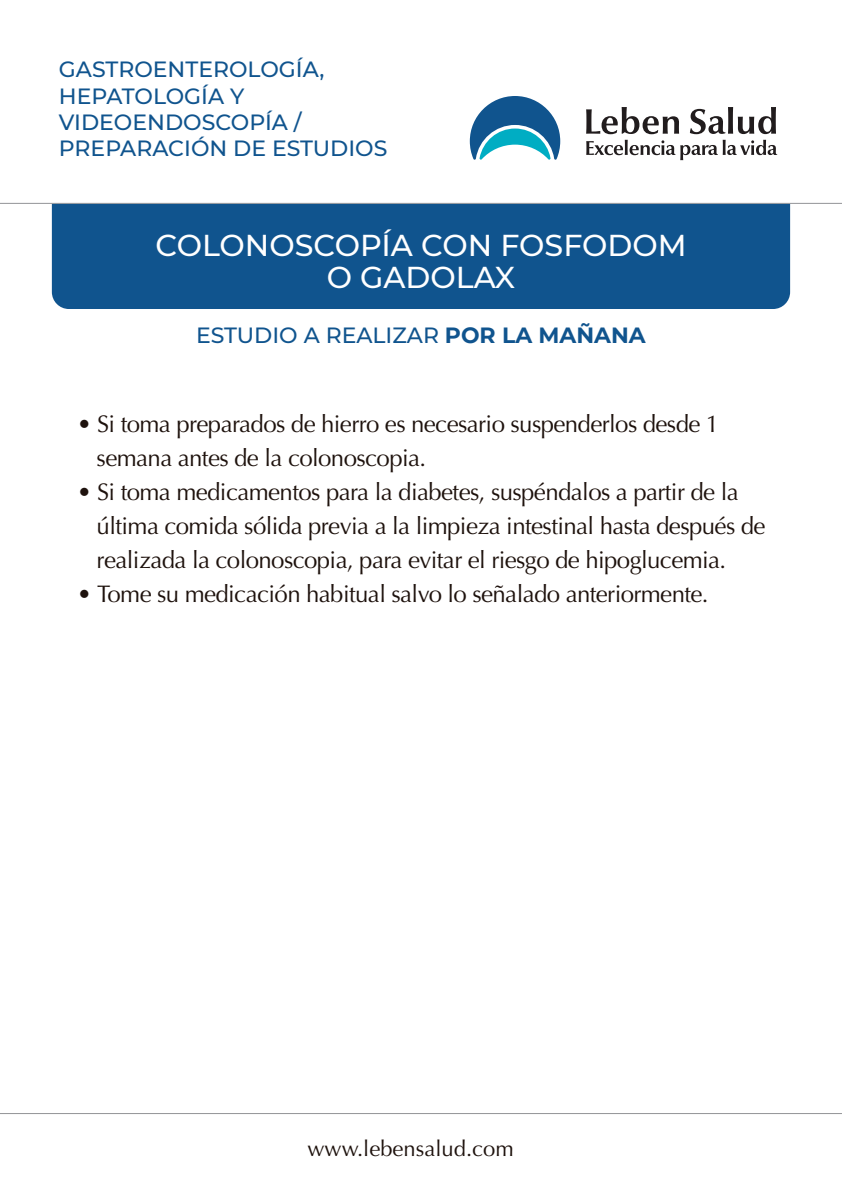
<style>
.page{position:relative;width:842px;height:1191px;background:#fff}
.page>*{position:absolute;margin:0;border:0;box-sizing:border-box;transform-origin:0 0}
.t1{font:500 30.2px/32px "Montserrat";color:#fff;text-align:center}
.t2{font:24px/34px "Optima";letter-spacing:-.025em;color:#1e120d}
.t3{font:500 22px/26.4px "Montserrat";color:#10548e}
.t4{font:22px "Optima";color:#1e120d}
.s1{font-weight:700}
</style>
<div class="page">
<hr style="left:0;top:203px;width:842px;height:1px;background:#939497">
<hr style="left:0;top:1113px;width:842px;height:1px;background:#939497">
<svg style="left:470px;top:96px;width:90px;height:64px"></svg>
<svg style="left:586px;top:107px;width:93px;height:27px"></svg>
<svg style="left:690px;top:107px;width:86px;height:27px"></svg>
<svg style="left:586px;top:140px;width:191px;height:20px"></svg>
<div style="left:52px;top:204px;width:738px;height:105px;background:#10548e"></div>
<p class="t3" style="left:59px;top:55px;width:330px">GASTROENTEROLOGÍA,<br>HEPATOLOGÍA Y<br>VIDEOENDOSCOPÍA /<br>PREPARACIÓN DE ESTUDIOS</p>
<p class="t1" style="left:155px;top:228px;width:533px">COLONOSCOPÍA CON FOSFODOM<br>O GADOLAX</p>
<p class="t3" style="left:196px;top:321px;width:451px">ESTUDIO A REALIZAR <span class="s1">POR LA MAÑANA</span></p>
<p class="t2" style="left:97px;top:407px;width:624px;text-indent:-19px"><span class="s1">•</span> Si toma preparados de hierro es necesario suspenderlos desde 1 semana antes de la colonoscopia.</p>
<p class="t2" style="left:97px;top:475px;width:670px;text-indent:-19px"><span class="s1">•</span> Si toma medicamentos para la diabetes, suspéndalos a partir de la última comida sólida previa a la limpieza intestinal hasta después de realizada la colonoscopia, para evitar el riesgo de hipoglucemia.</p>
<p class="t2" style="left:77px;top:577px;width:633px"><span class="s1">•</span> Tome su medicación habitual salvo lo señalado anteriormente.</p>
<p class="t4" style="left:307px;top:1135px;width:208px">www.lebensalud.com</p>
</div>
